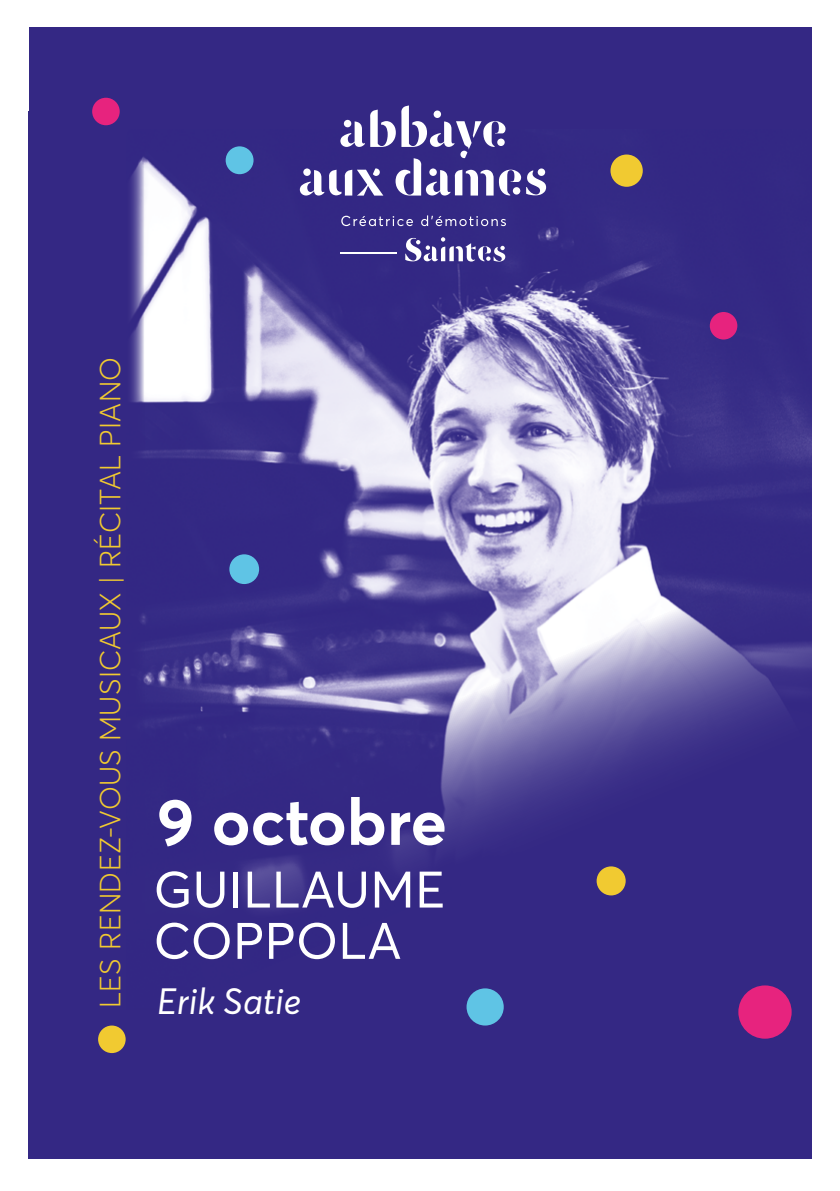
<style>
.page{position:relative;width:840px;height:1191px;background:#fff}
.page>*{position:absolute;margin:0;border:0;box-sizing:border-box;transform-origin:0 0}
.t1{font:700 65px "Averta";color:#fff}
.t2{font:50.6px/51.2px "Averta";letter-spacing:.005em;color:#fff}
.t3{font:italic 36.2px "Averta";color:#fff}
.t4{font:300 29px "Averta";letter-spacing:.01em;color:#f1ca31}
</style>
<div class="page">
<div style="left:28px;top:111px;width:783px;height:1048px;background:#342884"></div>
<div style="left:29px;top:27px;width:782px;height:1012px;background:#342884"></div>
<img style="left:131px;top:146px;width:680px;height:863px">
<div style="left:738px;top:985px;width:53px;height:53px;background:#e7237e;border-radius:50%"></div>
<div style="left:709px;top:312px;width:28px;height:27px;background:#e7237e;border-radius:50%"></div>
<div style="left:610px;top:154px;width:32px;height:33px;background:#f1ca31;border-radius:50%"></div>
<div style="left:596px;top:866px;width:29px;height:29px;background:#f1ca31;border-radius:50%"></div>
<div style="left:229px;top:554px;width:30px;height:30px;background:#5fc4e5;border-radius:50%"></div>
<svg style="left:405px;top:237px;width:100px;height:24px"></svg>
<hr style="left:340px;top:252px;width:56px;height:1px;background:#fff">
<svg style="left:341px;top:216px;width:71px;height:10px"></svg>
<svg style="left:421px;top:215px;width:84px;height:11px"></svg>
<svg style="left:300px;top:105px;width:246px;height:91px"></svg>
<div style="left:466px;top:988px;width:37px;height:37px;background:#5fc4e5;border-radius:50%"></div>
<div style="left:225px;top:146px;width:28px;height:28px;background:#5fc4e5;border-radius:50%"></div>
<div style="left:98px;top:1025px;width:28px;height:28px;background:#f1ca31;border-radius:50%"></div>
<div style="left:92px;top:98px;width:28px;height:27px;background:#e7237e;border-radius:50%"></div>
<p class="t4" style="left:90px;top:1007px;width:652px;rotate:-90deg">LES RENDEZ-VOUS MUSICAUX | RÉCITAL PIANO</p>
<h1 class="t1" style="left:157px;top:780px;width:292px">9 octobre</h1>
<h2 class="t2" style="left:153px;top:863px;width:293px">GUILLAUME<br>COPPOLA</h2>
<p class="t3" style="left:157px;top:976px;width:145px">Erik Satie</p>
</div>
